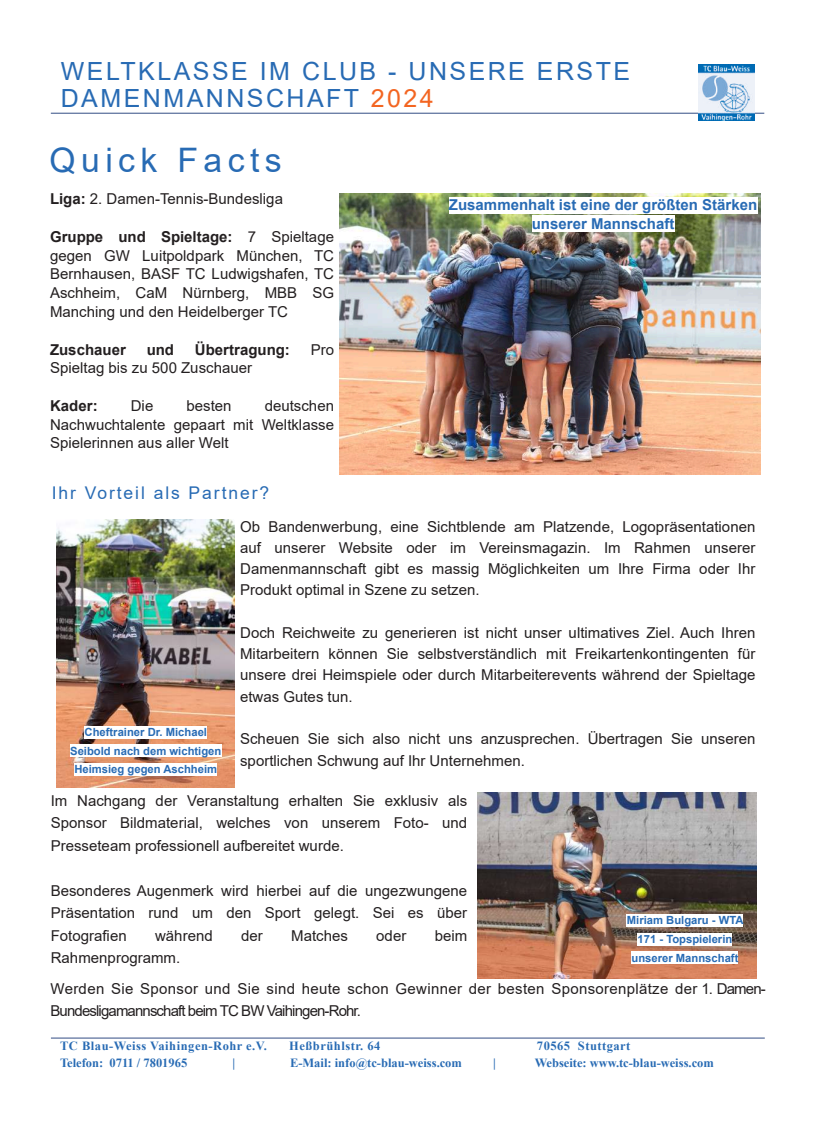
<style>
.page{position:relative;width:815px;height:1124px;background:#fff}
.page>*{position:absolute;margin:0;border:0;box-sizing:border-box;transform-origin:0 0}
.t1{font:33.75px "Arial";letter-spacing:.16em;color:#286bb4}
.t2{font:25px/27.5px "Arial";letter-spacing:.1em;color:#286bb4}
.t3{font:17.5px "Arial";letter-spacing:.11em;color:#286bb4}
.t4{font:15px/21.2px "Arial";color:#231f20;text-align:justify}
.t5{font:15px/30.2px "Arial";letter-spacing:.02em;color:#231f20}
.t6{font:700 15px/18.8px "Arial";color:#286bb4;text-align:center}
.t7{font:15px "Arial";letter-spacing:-.06em;color:#231f20}
.t8{font:700 15px "Arial";color:#231f20}
.t9{font:700 12.5px "Times New Roman";letter-spacing:.005em;color:#286bb4}
.t10{font:700 12.5px "Times New Roman";letter-spacing:.04em;color:#286bb4}
.t11{font:700 12.5px "Times New Roman";letter-spacing:.045em;color:#286bb4}
.t12{font:700 11.25px/18.8px "Arial";color:#286bb4;text-align:center}
.s1{color:#f36521}
.s2{font-weight:700}
</style>
<div class="page">
<img style="left:340px;top:194px;width:420px;height:280px">
<hr style="left:51px;top:1037px;width:714px;height:1px;background:#5c719d">
<div style="left:449px;top:197px;width:308px;height:16px;background:#fff"></div>
<div style="left:532px;top:215px;width:142px;height:17px;background:#fff"></div>
<img style="left:56px;top:520px;width:178px;height:267px">
<img style="left:477px;top:792px;width:279px;height:186px">
<hr style="left:51px;top:113px;width:713px;height:1px;background:#5c719d">
<img style="left:699px;top:64px;width:55px;height:57px">
<div style="left:627px;top:913px;width:116px;height:13px;background:#fff"></div>
<div style="left:638px;top:932px;width:94px;height:13px;background:#fff"></div>
<div style="left:632px;top:951px;width:106px;height:13px;background:#fff"></div>
<div style="left:85px;top:725px;width:122px;height:13px;background:#fff"></div>
<div style="left:70px;top:744px;width:151px;height:13px;background:#fff"></div>
<div style="left:74px;top:763px;width:143px;height:12px;background:#fff"></div>
<h2 class="t2" style="left:61px;top:57px;width:571px">WELTKLASSE IM CLUB - UNSERE ERSTE<br>DAMENMANNSCHAFT <span class="s1">2024</span></h2>
<h1 class="t1" style="left:50px;top:141px;width:234px">Quick Facts</h1>
<p class="t4" style="left:50px;top:188px;width:234px"><span class="s2">Liga:</span> 2. Damen-Tennis-Bundesliga</p>
<p class="t4" style="left:50px;top:227px;width:286px;line-height:18.8px"><span class="s2">Gruppe und Spieltage:</span> 7 Spieltage gegen GW Luitpoldpark München, TC Bernhausen, BASF TC Ludwigshafen, TC Aschheim, CaM Nürnberg, MBB SG Manching und den Heidelberger TC</p>
<p class="t8" style="left:50px;top:341px;width:77px">Zuschauer</p>
<p class="t8" style="left:147px;top:341px;width:29px">und</p>
<p class="t8" style="left:195px;top:341px;width:96px">Übertragung:</p>
<p class="t4" style="left:311px;top:338px;width:25px">Pro</p>
<p class="t4" style="left:50px;top:357px;width:204px">Spieltag bis zu 500 Zuschauer</p>
<p class="t8" style="left:50px;top:397px;width:49px">Kader:</p>
<p class="t4" style="left:131px;top:395px;width:24px">Die</p>
<p class="t4" style="left:187px;top:395px;width:47px">besten</p>
<p class="t4" style="left:50px;top:396px;width:286px;line-height:18.8px;text-indent:215px">deutschen Nachwuchtalente gepaart mit Weltklasse Spielerinnen aus aller Welt</p>
<p class="t3" style="left:52px;top:483px;width:219px">Ihr Vorteil als Partner?</p>
<p class="t6" style="left:449px;top:196px;width:310px">Zusammenhalt ist eine der größten Stärken unserer Mannschaft</p>
<p class="t4" style="left:240px;top:515px;width:517px">Ob Bandenwerbung, eine Sichtblende am Platzende, Logopräsentationen auf unserer Website oder im Vereinsmagazin. Im Rahmen unserer Damenmannschaft gibt es massig Möglichkeiten um Ihre Firma oder Ihr Produkt optimal in Szene zu setzen.</p>
<p class="t4" style="left:240px;top:622px;width:517px">Doch Reichweite zu generieren ist nicht unser ultimatives Ziel. Auch Ihren Mitarbeitern können Sie selbstverständlich mit Freikartenkontingenten für unsere drei Heimspiele oder durch Mitarbeiterevents während der Spieltage etwas Gutes tun.</p>
<p class="t4" style="left:240px;top:728px;width:517px">Scheuen Sie sich also nicht uns anzusprechen. Übertragen Sie unseren sportlichen Schwung auf Ihr Unternehmen.</p>
<p class="t4" style="left:51px;top:789px;width:418px;line-height:22.5px">Im Nachgang der Veranstaltung erhalten Sie exklusiv als Sponsor Bildmaterial, welches von unserem Foto- und Presseteam professionell aufbereitet wurde.</p>
<p class="t4" style="left:51px;top:879px;width:418px;line-height:22.5px">Besonderes Augenmerk wird hierbei auf die ungezwungene Präsentation rund um den Sport gelegt. Sei es über Fotografien</p>
<p class="t12" style="left:70px;top:722px;width:153px">Cheftrainer Dr. Michael<br>Seibold nach dem wichtigen<br>Heimsieg gegen Aschheim</p>
<p class="t12" style="left:627px;top:910px;width:118px">Miriam Bulgaru - WTA<br>171 - Topspielerin unserer Mannschaft</p>
<p class="t4" style="left:155px;top:924px;width:59px">während</p>
<p class="t4" style="left:241px;top:924px;width:23px">der</p>
<p class="t4" style="left:291px;top:924px;width:58px">Matches</p>
<p class="t4" style="left:376px;top:924px;width:32px">oder</p>
<p class="t4" style="left:435px;top:924px;width:34px">beim</p>
<p class="t5" style="left:51px;top:942px;width:717px">Rahmenprogramm.<br>Werden Sie Sponsor und Sie sind heute schon Gewinner der besten Sponsorenplätze der 1. Damen-</p>
<p class="t7" style="left:51px;top:1002px;width:312px">Bundesligamannschaft beim TC BW Vaihingen-Rohr.</p>
<p class="t10" style="left:60px;top:1039px;width:208px">TC Blau-Weiss Vaihingen-Rohr e.V.</p>
<p class="t11" style="left:289px;top:1039px;width:93px">Heßbrühlstr. 64</p>
<p class="t10" style="left:537px;top:1039px;width:95px">70565 Stuttgart</p>
<p class="t9" style="left:60px;top:1055px;width:129px">Telefon: 0711 / 7801965</p>
<p class="t9" style="left:233px;top:1055px;width:4px">|</p>
<p class="t9" style="left:290px;top:1055px;width:173px">E-Mail: info@tc-blau-weiss.com</p>
<p class="t9" style="left:493px;top:1055px;width:4px">|</p>
<p class="t9" style="left:535px;top:1055px;width:181px">Webseite: www.tc-blau-weiss.com</p>
</div>
